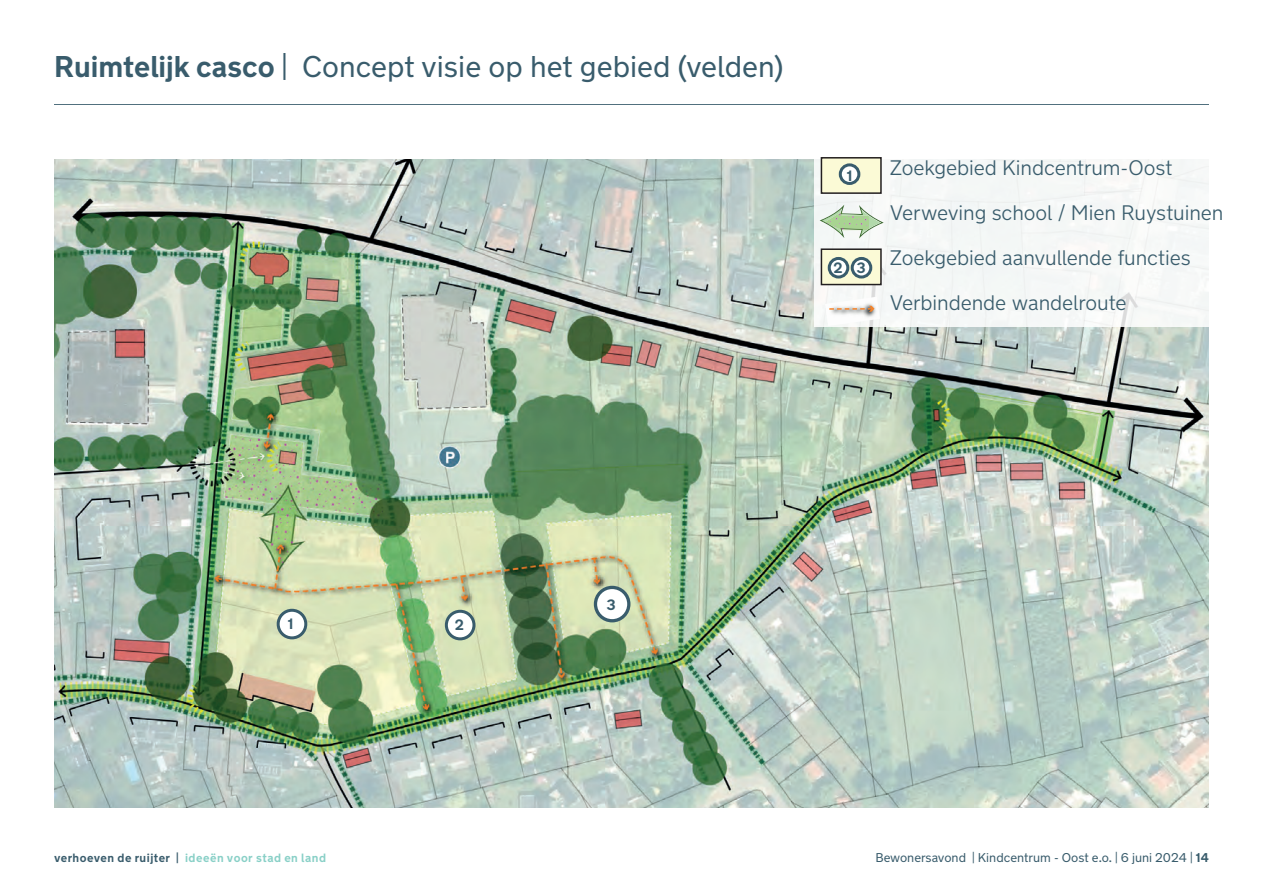
<style>
.page{position:relative;width:1263px;height:893px;background:#fff}
.page>*{position:absolute;margin:0;border:0;box-sizing:border-box;transform-origin:0 0}
.t1{font:30px "New Transport";color:#395c6c}
.t2{font:300 21px/45px "New Transport";letter-spacing:-.005em;color:#395c6c}
.t3{font:700 15px "New Transport";color:#395c6c}
.t4{font:12.75px "New Transport";color:#395c6c}
.t5{font:700 12px "New Transport";letter-spacing:.04em;color:#89d0c7}
.s1{font-weight:700}
.s2{font-size:12px}
.s3{color:#395c6c}
</style>
<div class="page">
<hr style="left:54px;top:104px;width:1155px;height:1px;background:#395c6c">
<img style="left:54px;top:159px;width:1155px;height:649px">
<div style="left:814px;top:133px;width:440px;height:194px;background:#f6f8f7"></div>
<div style="left:821px;top:158px;width:60px;height:35px;background:#fbfad6"></div>
<div style="left:821px;top:157px;width:61px;height:37px;border:2px solid #231f20"></div>
<div style="left:821px;top:249px;width:60px;height:36px;background:#fbfad6"></div>
<div style="left:821px;top:248px;width:61px;height:37px;border:2px solid #231f20"></div>
<div style="left:446px;top:611px;width:28px;height:28px;background:#fff;border-radius:50%"></div>
<div style="left:445px;top:610px;width:30px;height:30px;border:3px solid #395c6c;border-radius:50%"></div>
<div style="left:278px;top:610px;width:28px;height:28px;background:#fff;border-radius:50%"></div>
<div style="left:277px;top:609px;width:30px;height:30px;border:3px solid #395c6c;border-radius:50%"></div>
<div style="left:595px;top:587px;width:34px;height:34px;background:#fff;border-radius:50%"></div>
<div style="left:594px;top:586px;width:36px;height:36px;border:3px solid #395c6c;border-radius:50%"></div>
<svg style="left:820px;top:205px;width:64px;height:33px"></svg>
<div style="left:829px;top:258px;width:19px;height:19px;background:#fff;border-radius:50%"></div>
<div style="left:828px;top:257px;width:21px;height:21px;border:3px solid #395c6c;border-radius:50%"></div>
<div style="left:840px;top:165px;width:19px;height:18px;background:#fff;border-radius:50%"></div>
<div style="left:839px;top:163px;width:21px;height:22px;border:3px solid #395c6c;border-radius:50%"></div>
<div style="left:852px;top:258px;width:19px;height:19px;background:#fff;border-radius:50%"></div>
<div style="left:851px;top:257px;width:21px;height:21px;border:3px solid #395c6c;border-radius:50%"></div>
<img style="left:832px;top:304px;width:44px;height:22px">
<svg style="left:829px;top:306px;width:45px;height:6px"></svg>
<h1 class="t1" style="left:54px;top:48px;width:731px"><span class="s1">Ruimtelijk casco</span> | Concept visie op het gebied (velden)</h1>
<p class="t3" style="left:847px;top:166px;width:7px">1</p>
<p class="t3" style="left:833px;top:258px;width:11px">2</p>
<p class="t3" style="left:856px;top:258px;width:11px">3</p>
<p class="t2" style="left:890px;top:145px;width:335px">Zoekgebied Kindcentrum-Oost<br>Verweving school / Mien Ruystuinen<br>Zoekgebied aanvullende functies<br>Verbindende wandelroute</p>
<p class="t3" style="left:288px;top:614px;width:9px">1<span class="s2">2</span></p>
<p class="t3" style="left:455px;top:615px;width:11px">2<span class="s2">2</span></p>
<p class="t3" style="left:607px;top:595px;width:11px">3</p>
<p class="t5" style="left:54px;top:850px;width:274px"><span class="s3">verhoeven de ruijter |</span> ideeën voor stad en land</p>
<p class="t4" style="left:875px;top:850px;width:335px">Bewonersavond | Kindcentrum - Oost e.o. | 6 juni 2024 | <span class="s1">14</span></p>
</div>
